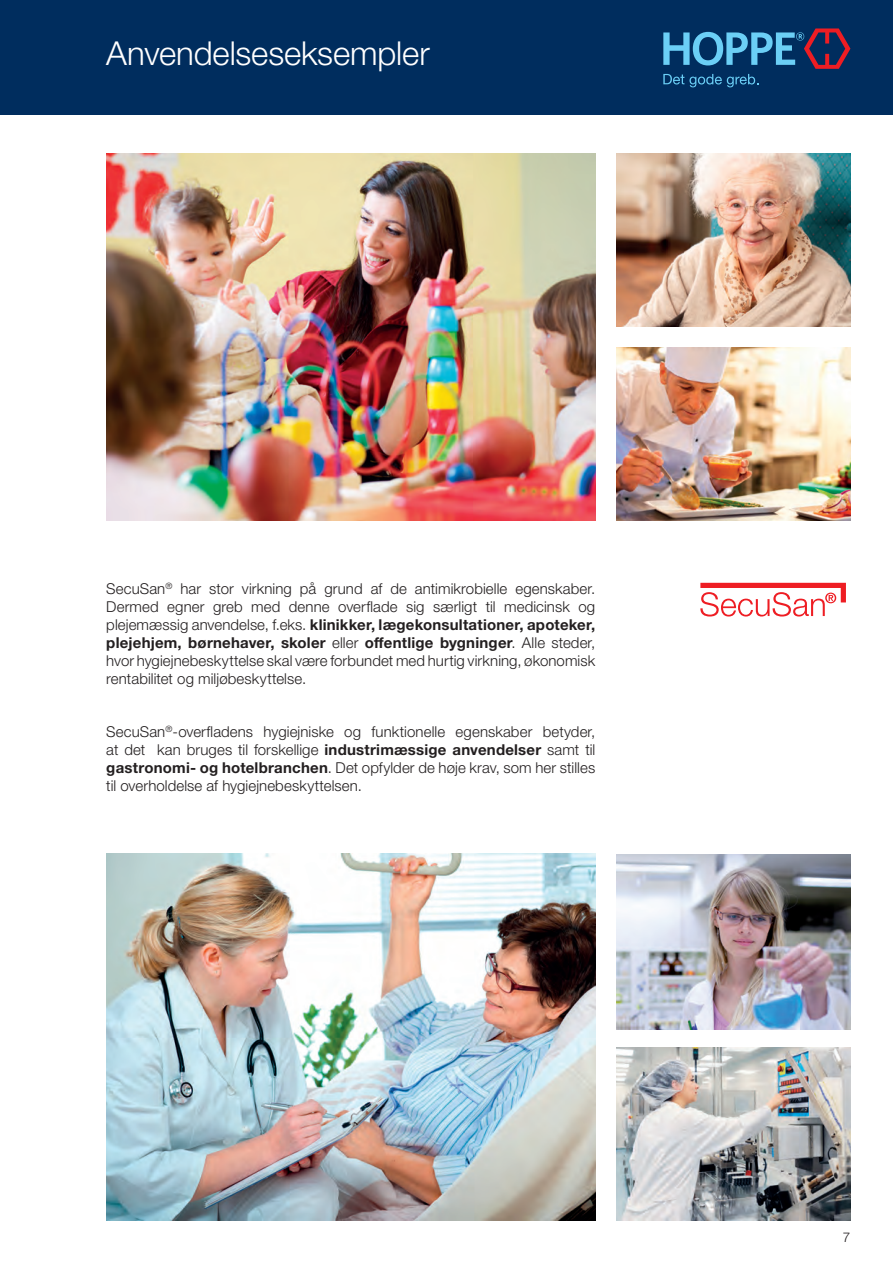
<style>
.page{position:relative;width:893px;height:1263px;background:#fff}
.page>*{position:absolute;margin:0;border:0;box-sizing:border-box;transform-origin:0 0}
.t1{font:300 33px "Helvetica Neue LTW1 G";letter-spacing:-.005em;color:#fff}
.t2{font:300 15px/18px "Helvetica Neue LTW1 G";letter-spacing:.005em;color:#231f20;text-align:justify}
.t3{font:300 13.5px "Helvetica Neue LTW1 G";color:#231f20}
.s1{font-weight:700}
</style>
<div class="page">
<div style="left:0;top:0;width:893px;height:115px;background:#002d5e"></div>
<svg style="left:663px;top:28px;width:187px;height:59px"></svg>
<img style="left:106px;top:853px;width:489px;height:367px">
<img style="left:617px;top:348px;width:233px;height:172px">
<img style="left:106px;top:153px;width:489px;height:367px">
<img style="left:617px;top:1047px;width:233px;height:173px">
<img style="left:617px;top:153px;width:233px;height:173px">
<svg style="left:700px;top:583px;width:146px;height:33px"></svg>
<img style="left:617px;top:855px;width:233px;height:174px">
<h1 class="t1" style="left:106px;top:33px;width:325px">Anvendelseseksempler</h1>
<p class="t2" style="left:106px;top:579px;width:490px">SecuSan<sup>®</sup> har stor virkning på grund af de antimikrobielle egenskaber.<br>Dermed egner greb med denne overflade sig særligt til medicinsk og plejemæssig anvendelse, f.eks. <span class="s1">klinikker, lægekonsultationer, apoteker, plejehjem, børnehaver, skoler</span> eller <span class="s1">offentlige bygninger</span>. Alle steder, hvor hygiejnebeskyttelse skal være forbundet med hurtig virkning, økonomisk rentabilitet og miljøbeskyttelse.</p>
<p class="t2" style="left:106px;top:722px;width:490px">SecuSan<sup>®</sup>-overfladens hygiejniske og funktionelle egenskaber betyder, at det kan bruges til forskellige <span class="s1">industrimæssige anvendelser</span> samt til <span class="s1">gastronomi- og hotelbranchen</span>. Det opfylder de høje krav, som her stilles til overholdelse af hygiejnebeskyttelsen.</p>
<p class="t3" style="left:843px;top:1229px;width:9px">7</p>
</div>
